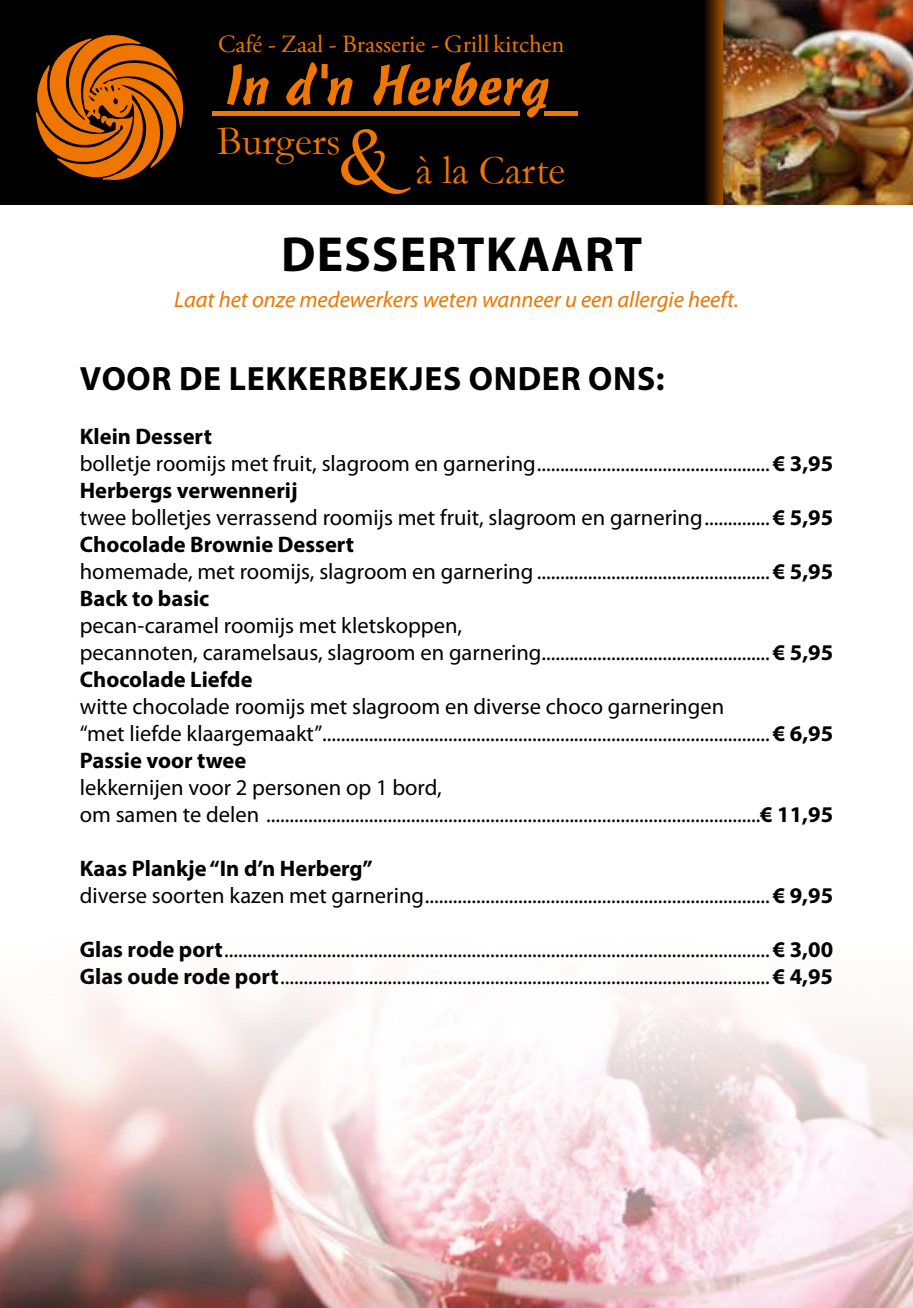
<style>
.page{position:relative;width:913px;height:1308px;background:#fff}
.page>*{position:absolute;margin:0;border:0;box-sizing:border-box;transform-origin:0 0}
.t1{font:italic 103.73px "Perpetua";color:#ee7601}
.t2{font:700 49.5px "Myriad Pro";letter-spacing:.02em;color:#000}
.t3{font:40.95px "Garamond";color:#ee7601}
.t4{font:700 33.75px "Myriad Pro";letter-spacing:.02em;color:#000}
.t5{font:24.75px "Adobe Garamond Pro";color:#ee7601}
.t6{font:24.3px "Freehand 471 BT";color:#ee7601}
.t7{font:22.5px/27px "Myriad Pro";color:#000}
.t8{font:italic 22.5px "Myriad Pro";color:#ee7601}
.s1{font-weight:700}
</style>
<div class="page">
<div style="left:0;top:0;width:775px;height:205px;background:#000"></div>
<img style="left:730px;top:0;width:182px;height:205px">
<svg style="left:36px;top:35px;width:148px;height:145px"></svg>
<img style="left:705px;top:0;width:25px;height:205px">
<hr style="left:211px;top:112px;width:308px;height:4px;background:#ee7601">
<svg style="left:227px;top:64px;width:42px;height:42px"></svg>
<svg style="left:372px;top:62px;width:176px;height:56px"></svg>
<svg style="left:286px;top:62px;width:66px;height:44px"></svg>
<hr style="left:544px;top:112px;width:33px;height:4px;background:#ee7601">
<img style="left:0;top:989px;width:912px;height:318px">
<p class="t5" style="left:218px;top:29px;width:348px">Café - Zaal - Brasserie - Grill kitchen</p>
<p class="t6" style="left:230px;top:117px;width:187px">Zondagsrestaurant</p>
<h3 class="t3" style="left:217px;top:116px;width:125px">Burgers</h3>
<h1 class="t1" style="left:337px;top:89px;width:54px">&amp;</h1>
<p class="t6" style="left:226px;top:136px;width:187px">Zondagsrestaurant</p>
<h3 class="t3" style="left:415px;top:146px;width:151px">à la Carte</h3>
<h2 class="t2" style="left:281px;top:222px;width:362px">DESSERTKAART</h2>
<p class="t8" style="left:174px;top:285px;width:566px">Laat het onze medewerkers weten wanneer u een allergie heeft.</p>
<h3 class="t4" style="left:80px;top:356px;width:586px">VOOR DE LEKKERBEKJES ONDER ONS:</h3>
<p class="t7" style="left:80px;top:422px;width:754px"><span class="s1">Klein Dessert<br></span>bolletje roomijs met fruit, slagroom en garnering..................................................<span class="s1">€ 3,95<br>Herbergs verwennerij<br></span>twee bolletjes verrassend roomijs met fruit, slagroom en garnering..............<span class="s1">€ 5,95<br>Chocolade Brownie Dessert<br></span>homemade, met roomijs, slagroom en garnering ..................................................<span class="s1">€ 5,95<br>Back to basic</span></p>
<p class="t7" style="left:80px;top:611px;width:754px">pecan-caramel roomijs met kletskoppen,<br>pecannoten, caramelsaus, slagroom en garnering.................................................<span class="s1">€ 5,95<br>Chocolade Liefde</span></p>
<p class="t7" style="left:80px;top:692px;width:754px">witte chocolade roomijs met slagroom en diverse choco garneringen<br>“met liefde klaargemaakt”................................................................................................<span class="s1">€ 6,95<br>Passie voor twee</span></p>
<p class="t7" style="left:80px;top:773px;width:754px">lekkernijen voor 2 personen op 1 bord,<br>om samen te delen ..........................................................................................................<span class="s1">€ 11,95</span></p>
<p class="t7" style="left:80px;top:854px;width:754px"><span class="s1">Kaas Plankje “In d’n Herberg”<br></span>diverse soorten kazen met garnering..........................................................................<span class="s1">€ 9,95</span></p>
<p class="t7" style="left:80px;top:935px;width:754px"><span class="s1">Glas rode port</span>.....................................................................................................................<span class="s1">€ 3,00<br>Glas oude rode port</span>.........................................................................................................<span class="s1">€ 4,95</span></p>
</div>
